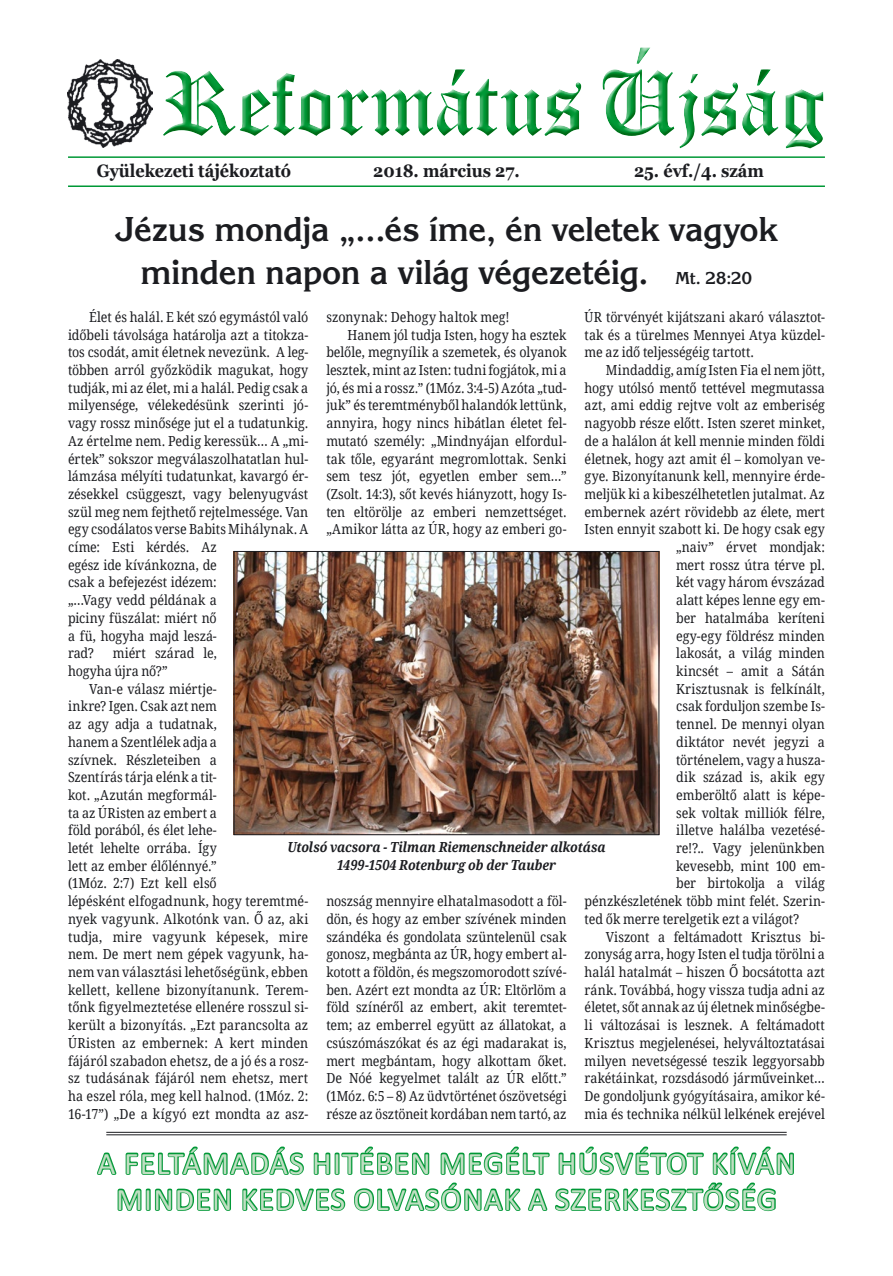
<style>
.page{position:relative;width:893px;height:1276px;background:#fff}
.page>*{position:absolute;margin:0;border:0;box-sizing:border-box;transform-origin:0 0}
.t1{font:90px "Old English Text";letter-spacing:-.01em;color:#009836}
.t2{font:700 36px/43.2px "Korinna Itc TEE";letter-spacing:-.01em;color:#1b1c20;text-align:center}
.t3{font:31.5px/36px "Calibri";letter-spacing:.04em;color:#c0dfc2;text-align:center}
.t4{font:700 18px "Georgia";color:#1b1c20;scale:.9 1}
.t5{font:13.8px/17.7px "Droid Serif";letter-spacing:-.005em;color:#1b1c20;scale:.9 1}
.t6{font:italic 700 13.8px/18px "Droid Serif";letter-spacing:-.005em;color:#1b1c20;text-align:center;scale:.9 1}
.t7{font:13.8px "Droid Serif";letter-spacing:.015em;color:#1b1c20;scale:.9 1}
.s1{font-size:18px}
</style>
<div class="page">
<div style="left:160px;top:46px;width:668px;height:107px;background:#009836;opacity:.75"></div>
<hr style="left:68px;top:156px;width:757px;height:2px;background:#009836">
<hr style="left:68px;top:185px;width:757px;height:2px;background:#009836">
<img style="left:68px;top:60px;width:85px;height:88px">
<img style="left:236px;top:553px;width:421px;height:280px">
<div style="left:234px;top:551px;width:425px;height:284px;border:1px solid #1b1c20"></div>
<svg style="left:97px;top:1146px;width:697px;height:66px"></svg>
<hr style="left:106px;top:1132px;width:681px;height:1px;background:#1b1c20">
<hr style="left:106px;top:1134px;width:681px;height:1px;background:#1b1c20">
<h1 class="t1" style="left:161px;top:46px;width:665px">Református Újság</h1>
<h3 class="t4" style="left:97px;top:159px;width:217px">Gyülekezeti tájékoztató</h3>
<h3 class="t4" style="left:373px;top:159px;width:164px">2018. március 27.</h3>
<h3 class="t4" style="left:634px;top:159px;width:146px">25. évf./4. szám</h3>
<h2 class="t2" style="left:115px;top:207px;width:665px">Jézus mondja „…és íme, én veletek vagyok minden napon a világ végezetéig. <span class="s1">Mt. 28:20</span></h2>
<p class="t5" style="left:68px;top:308px;width:268px;text-indent:21px">Élet és halál. E két szó egymástól való időbeli távolsága határolja azt a titokza&shy;tos csodát, amit életnek nevezünk. A leg&shy;többen arról győzködik magukat, hogy tudják, mi az élet, mi a halál. Pedig csak a milyensége, vélekedésünk szerinti jó&shy;vagy rossz minősége jut el a tudatunkig.<br>Az értelme nem. Pedig keressük… A „mi&shy;értek” sokszor megválaszolhatatlan hul&shy;lámzása mélyíti tudatunkat, kavargó ér&shy;zésekkel csüggeszt, vagy belenyugvást szül meg nem fejthető rejtelmessége. Van egy csodálatos verse Babits Mihálynak. A címe: Esti kérdés. Az<br>egész ide kívánkozna, de<br>csak a befejezést idézem:<br>„…Vagy vedd példának a<br>piciny füszálat: miért nő<br>a fü, hogyha majd leszá-<br>rad?</p>
<p class="t5" style="left:585px;top:308px;width:268px;text-align:justify">ÚR törvényét kijátszani akaró választot&shy;tak és a türelmes Mennyei Atya küzdel&shy;me az idő teljességéig tartott.</p>
<p class="t5" style="left:606px;top:361px;width:245px">Mindaddig, amíg Isten Fia el nem jött,</p>
<p class="t5" style="left:585px;top:379px;width:268px">hogy utólsó mentő tettével megmutassa</p>
<p class="t5" style="left:585px;top:397px;width:268px">azt, ami eddig rejtve volt az emberiség</p>
<p class="t5" style="left:585px;top:414px;width:268px">nagyobb része előtt. Isten szeret minket,</p>
<p class="t5" style="left:585px;top:432px;width:268px">de a halálon át kell mennie minden földi</p>
<p class="t5" style="left:585px;top:450px;width:268px">életnek, hogy azt amit él – komolyan ve-</p>
<p class="t5" style="left:585px;top:467px;width:268px">gye. Bizonyítanunk kell, mennyire érde-</p>
<p class="t5" style="left:585px;top:485px;width:268px">meljük ki a kibeszélhetetlen jutalmat. Az</p>
<p class="t5" style="left:585px;top:503px;width:268px">embernek azért rövidebb az élete, mert</p>
<p class="t5" style="left:585px;top:521px;width:268px">Isten ennyit szabott ki. De hogy csak egy</p>
<p class="t5" style="left:676px;top:538px;width:167px">„naiv” érvet mondjak:</p>
<p class="t5" style="left:676px;top:556px;width:167px">mert rossz útra térve pl.</p>
<p class="t5" style="left:676px;top:574px;width:167px">két vagy három évszázad</p>
<p class="t5" style="left:676px;top:591px;width:167px">alatt képes lenne egy em-</p>
<p class="t5" style="left:676px;top:609px;width:167px">ber hatalmába keríteni</p>
<p class="t5" style="left:676px;top:627px;width:167px">egy-egy földrész minden</p>
<p class="t5" style="left:676px;top:644px;width:167px">lakosát, a világ minden</p>
<p class="t5" style="left:676px;top:662px;width:167px">kincsét – amit a Sátán</p>
<p class="t7" style="left:676px;top:680px;width:167px">Krisztusnak is felkínált,</p>
<p class="t5" style="left:676px;top:698px;width:167px">csak forduljon szembe Is-</p>
<p class="t5" style="left:676px;top:715px;width:167px">tennel. De mennyi olyan</p>
<p class="t5" style="left:676px;top:733px;width:167px">diktátor nevét jegyzi a</p>
<p class="t5" style="left:676px;top:751px;width:167px">történelem, vagy a husza-</p>
<p class="t7" style="left:676px;top:768px;width:167px">dik század is, akik egy</p>
<p class="t5" style="left:676px;top:786px;width:167px">emberöltő alatt is képe-</p>
<p class="t5" style="left:676px;top:804px;width:167px">sek voltak milliók félre,</p>
<p class="t5" style="left:676px;top:821px;width:167px">illetve halálba vezetésé-</p>
<p class="t5" style="left:676px;top:839px;width:167px">re!?.. Vagy jelenünkben</p>
<p class="t5" style="left:676px;top:857px;width:167px">kevesebb, mint 100 em-</p>
<p class="t5" style="left:676px;top:875px;width:167px">ber birtokolja a világ</p>
<p class="t5" style="left:585px;top:892px;width:268px">pénzkészletének több mint felét. Szerin-</p>
<p class="t5" style="left:585px;top:910px;width:240px">ted ők merre terelgetik ezt a világot?</p>
<p class="t5" style="left:606px;top:928px;width:245px">Viszont a feltámadott Krisztus bi-</p>
<p class="t5" style="left:585px;top:945px;width:268px">zonyság arra, hogy Isten el tudja törölni a</p>
<p class="t5" style="left:585px;top:963px;width:268px">halál hatalmát – hiszen Ő bocsátotta azt</p>
<p class="t5" style="left:585px;top:981px;width:268px">ránk. Továbbá, hogy vissza tudja adni az</p>
<p class="t5" style="left:585px;top:998px;width:268px">életet, sőt annak az új életnek minőségbe-</p>
<p class="t5" style="left:585px;top:1016px;width:268px">li változásai is lesznek. A feltámadott</p>
<p class="t5" style="left:585px;top:1034px;width:268px">Krisztus megjelenései, helyváltoztatásai</p>
<p class="t5" style="left:585px;top:1052px;width:268px">milyen nevetségessé teszik leggyorsabb</p>
<p class="t5" style="left:585px;top:1069px;width:268px">rakétáinkat, rozsdásodó járműveinket…</p>
<p class="t5" style="left:585px;top:1087px;width:268px">De gondoljunk gyógyításaira, amikor ké-</p>
<p class="t5" style="left:585px;top:1105px;width:268px">mia és technika nélkül lelkének erejével</p>
<p class="t5" style="left:326px;top:308px;width:205px">szonynak: Dehogy haltok meg!</p>
<p class="t5" style="left:348px;top:326px;width:245px">Hanem jól tudja Isten, hogy ha esztek</p>
<p class="t5" style="left:326px;top:344px;width:268px">belőle, megnyílik a szemetek, és olyanok</p>
<p class="t5" style="left:326px;top:361px;width:268px">lesztek, mint az Isten: tudni fogjátok, mi a</p>
<p class="t5" style="left:326px;top:379px;width:268px">jó, és mi a rossz.” (1Móz. 3:4-5) Azóta „tud-</p>
<p class="t5" style="left:326px;top:397px;width:268px">juk” és teremtményből halandók lettünk,</p>
<p class="t5" style="left:326px;top:414px;width:268px">annyira, hogy nincs hibátlan életet fel-</p>
<p class="t5" style="left:326px;top:432px;width:268px">mutató személy: „Mindnyájan elfordul-</p>
<p class="t5" style="left:326px;top:450px;width:268px">tak tőle, egyaránt megromlottak. Senki</p>
<p class="t5" style="left:326px;top:467px;width:268px">sem tesz jót, egyetlen ember sem…”</p>
<p class="t5" style="left:326px;top:485px;width:268px">(Zsolt. 14:3), sőt kevés hiányzott, hogy Is-</p>
<p class="t5" style="left:326px;top:503px;width:268px">ten eltörölje az emberi nemzettséget.</p>
<p class="t5" style="left:326px;top:521px;width:268px">„Amikor látta az ÚR, hogy az emberi go-</p>
<p class="t5" style="left:68px;top:644px;width:167px;text-indent:45px">miért szárad le, hogyha újra nő?”</p>
<p class="t5" style="left:68px;top:680px;width:268px;text-indent:21px">Van-e válasz miértje-<br>inkre? Igen. Csak azt nem<br>az agy adja a tudatnak,<br>hanem a Szentlélek adja a<br>szívnek. Részleteiben a<br>Szentírás tárja elénk a tit-<br>kot. „Azután megformál-<br>ta az ÚRisten az embert a<br>föld porából, és élet lehe-<br>letét lehelte orrába. Így<br>lett az ember élőlénnyé.”<br>(1Móz. 2:7) Ezt kell első<br>lépésként elfogadnunk, hogy teremtmé&shy;nyek vagyunk. Alkotónk van. Ő az, aki tudja, mire vagyunk képesek, mire nem. De mert nem gépek vagyunk, ha&shy;nem van választási lehetőségünk, ebben kellett, kellene bizonyítanunk. Terem&shy;tőnk figyelmeztetése ellenére rosszul si&shy;került a bizonyítás. „Ezt parancsolta az<br>ÚRisten az embernek: A kert minden fájáról szabadon ehetsz, de a jó és a ros - sz tudásának fájáról nem ehetsz, mert ha eszel róla, meg kell halnod. (1Móz. 2:<br>16-17”) „De a kígyó ezt mondta az as -</p>
<p class="t6" style="left:287px;top:838px;width:355px">Utolsó vacsora - Tilman Riemenschneider alkotása<br>1499-1504 Rotenburg ob der Tauber</p>
<p class="t5" style="left:326px;top:892px;width:269px;text-align:justify">noszság mennyire elhatalmasodott a föl&shy;dön, és hogy az ember szívének minden szándéka és gondolata szüntelenül csak gonosz, megbánta az ÚR, hogy embert al&shy;kotott a földön, és megszomorodott szívé&shy;ben. Azért ezt mondta az ÚR: Eltörlöm a föld színéről az embert, akit teremtet&shy;tem; az emberrel együtt az állatokat, a csúszómászókat és az égi madarakat is, mert megbántam, hogy alkottam őket.<br>De Nóé kegyelmet talált az ÚR előtt.” (1Móz. 6:5 – 8) Az üdvtörténet ószövetségi része az ösztöneit kordában nem tartó, az</p>
<h3 class="t3" style="left:98px;top:1144px;width:699px">A FELTÁMADÁS HITÉBEN MEGÉLT HÚSVÉTOT KÍVÁN<br>MINDEN KEDVES OLVASÓNAK A SZERKESZTŐSÉG</h3>
</div>
